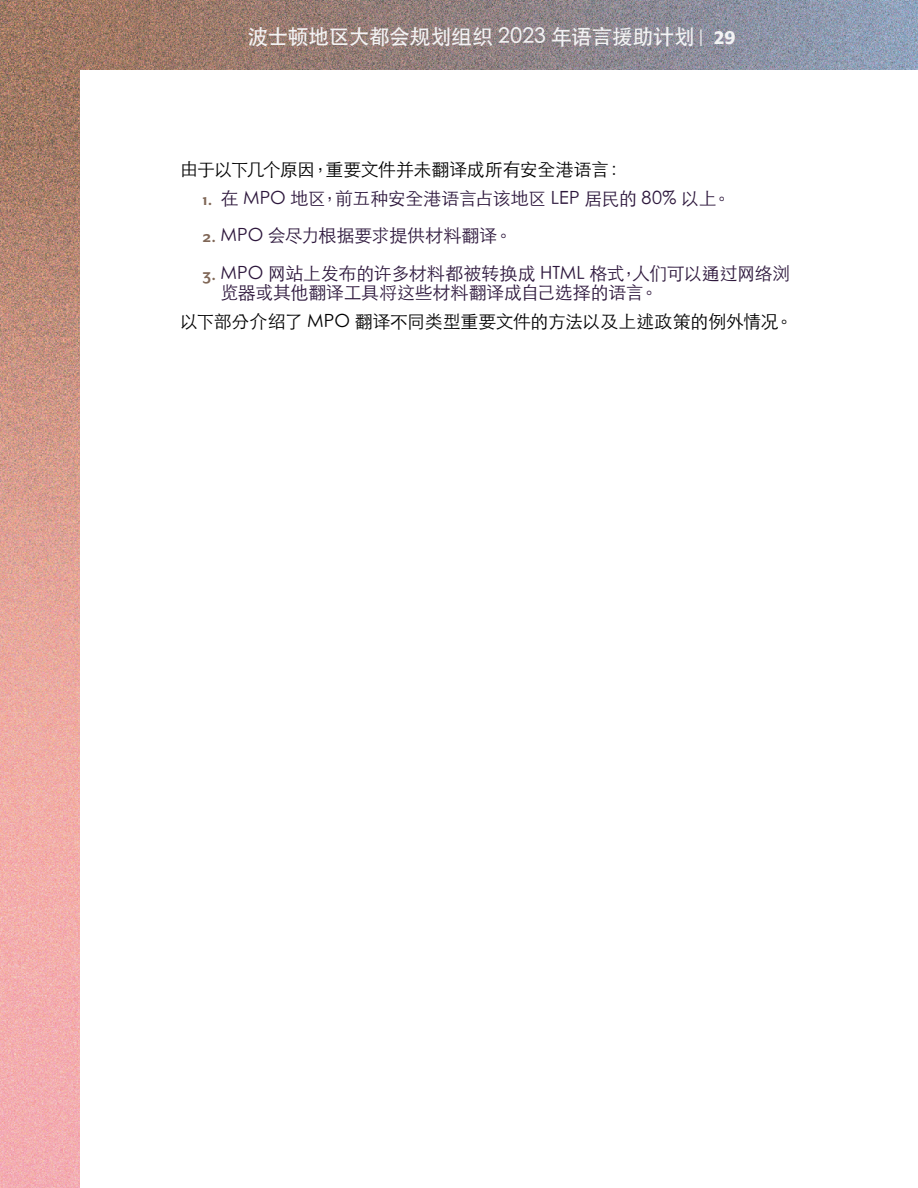
<style>
.page{position:relative;width:918px;height:1188px;background:#fff}
.page>*{position:absolute;margin:0;border:0;box-sizing:border-box;transform-origin:0 0}
.t1{font:500 21px "ST Heiti TC";letter-spacing:-.025em;color:#f3f3f4}
.t2{font:300 18px/19.5px "ST Heiti TC";letter-spacing:-.015em;color:#2d173c}
.Paragraph_Style_1{font:300 18px "ST Heiti TC";letter-spacing:-.025em;color:#000}
.s1{font-family:"Mr Eaves San OT";font-weight:800}
.s2{font-family:"Mr Eaves San OT";font-weight:700;color:#806757}
</style>
<div class="page">
<img style="left:0;top:0;width:79px;height:1188px">
<img style="left:79px;top:0;width:839px;height:69px">
<p class="t1" style="left:247px;top:24px;width:490px">波士顿地区大都会规划组织 2023 年语言援助计划 <span class="s1">| 29</span></p>
<p class="Paragraph_Style_1" style="left:180px;top:154px;width:445px">由于以下几个原因，重要文件并未翻译成所有安全港语言：</p>
<p class="t2" style="left:202px;top:187px;width:530px"><span class="s2">1.</span> 在 MPO 地区，前五种安全港语言占该地区 LEP 居民的 80% 以上。</p>
<p class="t2" style="left:202px;top:224px;width:312px"><span class="s2">2.</span> MPO 会尽力根据要求提供材料翻译。</p>
<p class="t2" style="left:220px;top:262px;width:571px;text-indent:-18px"><span class="s2">3.</span> MPO 网站上发布的许多材料都被转换成 HTML 格式，人们可以通过网络浏览器或其他翻译工具将这些材料翻译成自己选择的语言。</p>
<p class="Paragraph_Style_1" style="left:180px;top:306px;width:615px">以下部分介绍了 MPO 翻译不同类型重要文件的方法以及上述政策的例外情况。</p>
</div>
